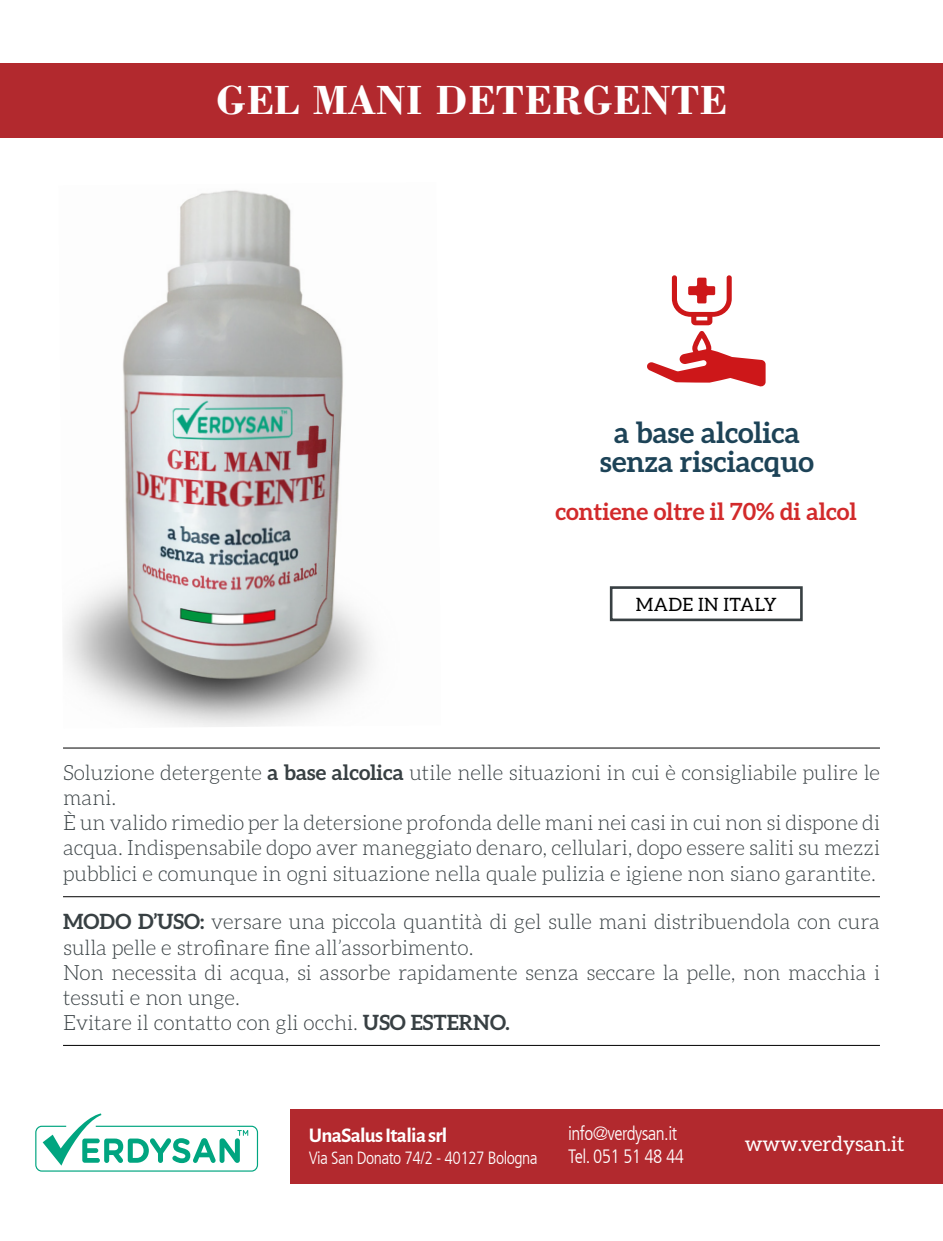
<style>
.page{position:relative;width:943px;height:1241px;background:#fff}
.page>*{position:absolute;margin:0;border:0;box-sizing:border-box;transform-origin:0 0}
.t1{font:700 42px "Bodoni Std";color:#fff}
.t2{font:700 28.88px/28.9px "Aleo";color:#1d4357;text-align:center}
.t3{font:700 23.62px "Aleo";color:#d22a2b}
.t4{font:300 21px/25.2px "Aleo";color:#384043}
.t5{font:700 20.82px "Alegreya Sans";letter-spacing:-.03em;color:#fff}
.t6{font:20.65px "Aleo";color:#fff}
.t7{font:300 condensed 19.25px/23.1px "Frutiger LT";letter-spacing:-.03em;color:#fff}
.t8{font:18.38px "Aleo";letter-spacing:.025em;color:#000}
.t9{font:300 condensed 17.68px "Frutiger LT";letter-spacing:-.03em;color:#fff}
.s1{font-weight:700}
</style>
<div class="page">
<div style="left:0;top:63px;width:943px;height:74px;background:#b2292e"></div>
<svg style="left:609px;top:586px;width:194px;height:36px"></svg>
<img style="left:64px;top:190px;width:309px;height:537px">
<svg style="left:647px;top:331px;width:118px;height:56px"></svg>
<svg style="left:672px;top:275px;width:59px;height:50px"></svg>
<hr style="left:63px;top:747px;width:817px;height:1px;background:#000">
<hr style="left:63px;top:896px;width:817px;height:1px;background:#000">
<hr style="left:63px;top:1044px;width:817px;height:1px;background:#000">
<div style="left:290px;top:1109px;width:653px;height:74px;background:#b2292e"></div>
<div style="left:35px;top:1125px;width:223px;height:46px;border:1px solid #00a580;border-radius:6px"></div>
<svg style="left:43px;top:1113px;width:205px;height:52px"></svg>
<h1 class="t1" style="left:216px;top:74px;width:513px">GEL MANI DETERGENTE</h1>
<h2 class="t2" style="left:600px;top:417px;width:215px">a base alcolica senza risciacquo</h2>
<p class="t3" style="left:555px;top:497px;width:303px">contiene oltre il 70% di alcol</p>
<p class="t8" style="left:635px;top:594px;width:142px">MADE IN ITALY</p>
<p class="t4" style="left:63px;top:759px;width:818px">Soluzione detergente <span class="s1">a base alcolica</span> utile nelle situazioni in cui è consigliabile pulire le mani.<br>È un valido rimedio per la detersione profonda delle mani nei casi in cui non si dispone di acqua. Indispensabile dopo aver maneggiato denaro, cellulari, dopo essere saliti su mezzi pubblici e comunque in ogni situazione nella quale pulizia e igiene non siano garantite.</p>
<p class="t4" style="left:63px;top:909px;width:818px"><span class="s1">MODO D’USO:</span> versare una piccola quantità di gel sulle mani distribuendola con cura sulla pelle e strofinare fine all’assorbimento.<br>Non necessita di acqua, si assorbe rapidamente senza seccare la pelle, non macchia i tessuti e non unge.<br>Evitare il contatto con gli occhi. <span class="s1">USO ESTERNO.</span></p>
<p class="t5" style="left:309px;top:1120px;width:140px">UnaSalus Italia srl</p>
<p class="t9" style="left:309px;top:1147px;width:230px">Via San Donato 74/2 - 40127 Bologna</p>
<p class="t7" style="left:568px;top:1121px;width:117px">info@verdysan.it<br>Tel. 051 51 48 44</p>
<p class="t6" style="left:744px;top:1131px;width:161px">www.verdysan.it</p>
</div>
